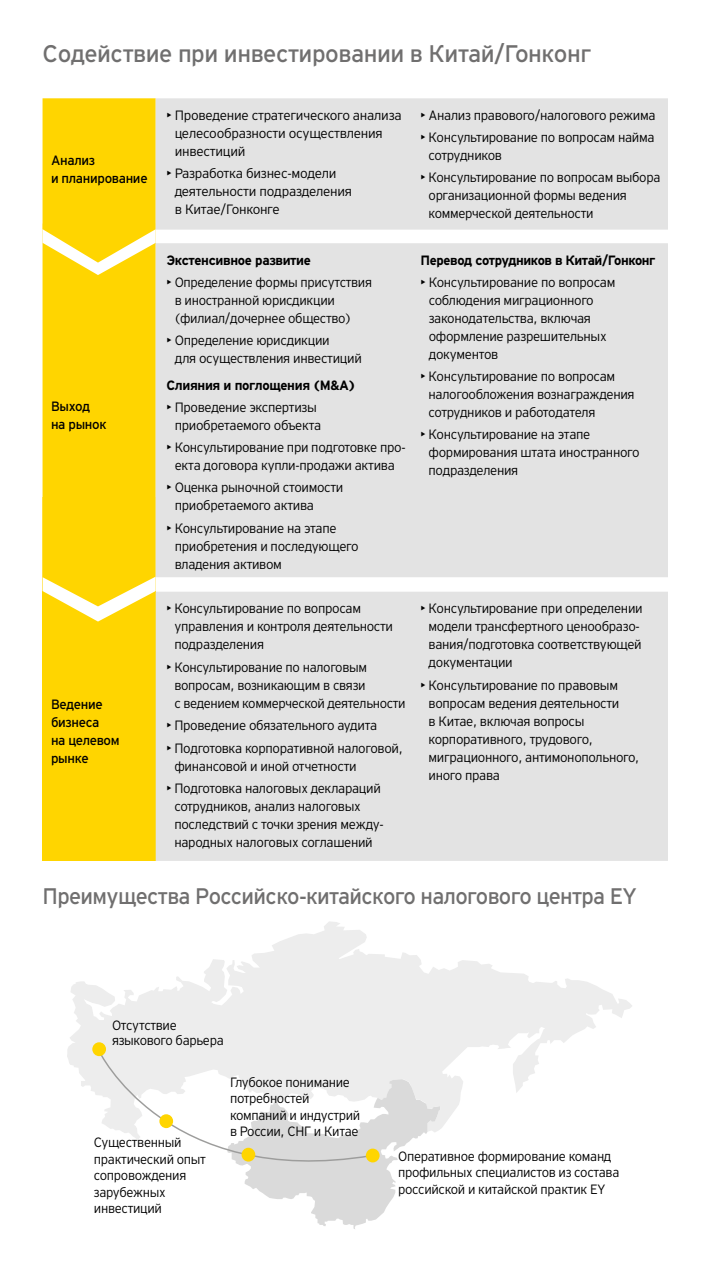
<style>
.page{position:relative;width:702px;height:1263px;background:#fff}
.page>*{position:absolute;margin:0;border:0;box-sizing:border-box;transform-origin:0 0}
.t1{font:24px "EY Interstate";letter-spacing:-.02em;color:#706f6f}
.t2{font:22.5px "EY Interstate";letter-spacing:-.03em;color:#706f6f}
.t3{font:300 13.5px/18px "EY Interstate";letter-spacing:-.025em;color:#000}
.t4{font:700 13.5px "EY Interstate";letter-spacing:-.025em;color:#000}
.t5{font:13.5px/18px "EY Interstate";letter-spacing:-.025em;color:#000}
</style>
<div class="page">
<div style="left:43px;top:497px;width:113px;height:364px;background:#ffd500"></div>
<svg style="left:70px;top:606px;width:86px;height:15px"></svg>
<div style="left:43px;top:275px;width:113px;height:331px;background:#ffd500"></div>
<svg style="left:43px;top:98px;width:113px;height:177px;background:#fed814"></svg>
<div style="left:156px;top:98px;width:512px;height:132px;background:#e3e3e3"></div>
<div style="left:156px;top:243px;width:512px;height:334px;background:#e3e3e3"></div>
<div style="left:156px;top:592px;width:512px;height:269px;background:#e3e3e3"></div>
<svg style="left:67px;top:921px;width:565px;height:208px;fill:#f3f3f3"></svg>
<svg style="left:258px;top:1079px;width:182px;height:150px"></svg>
<svg style="left:97px;top:1049px;width:276px;height:140px"></svg>
<div style="left:92px;top:1042px;width:14px;height:14px;background:#ffd500;border-radius:50%"></div>
<div style="left:159px;top:1114px;width:14px;height:14px;background:#ffd500;border-radius:50%"></div>
<div style="left:366px;top:1148px;width:13px;height:14px;background:#ffd500;border-radius:50%"></div>
<div style="left:241px;top:1148px;width:14px;height:14px;background:#ffd500;border-radius:50%"></div>
<h1 class="t1" style="left:43px;top:36px;width:550px">Содействие при инвестировании в Китай/Гонконг</h1>
<p class="t5" style="left:51px;top:150px;width:98px">Анализ<br>и планирование</p>
<p class="t5" style="left:51px;top:396px;width:57px">Выход на рынок</p>
<p class="t5" style="left:51px;top:694px;width:70px">Ведение бизнеса<br>на целевом рынке</p>
<p class="t3" style="left:175px;top:105px;width:228px;text-indent:-8px">• Проведение стратегического анализа целесообразности осуществления инвестиций</p>
<p class="t3" style="left:175px;top:163px;width:179px;text-indent:-8px">• Разработка бизнес-модели деятельности подразделения в Китае/Гонконге</p>
<p class="t4" style="left:166px;top:250px;width:146px">Экстенсивное развитие</p>
<p class="t3" style="left:175px;top:272px;width:199px;text-indent:-8px">• Определение формы присутствия в иностранной юрисдикции (филиал/дочернее общество)</p>
<p class="t3" style="left:175px;top:331px;width:189px;text-indent:-8px">• Определение юрисдикции<br>для осуществления инвестиций</p>
<p class="t4" style="left:166px;top:375px;width:190px">Слияния и поглощения (M&amp;A)</p>
<p class="t3" style="left:175px;top:397px;width:148px;text-indent:-8px">• Проведение экспертизы приобретаемого объекта</p>
<p class="t3" style="left:166px;top:438px;width:241px;text-align:center">• Консультирование при подготовке про&shy;екта договора купли-продажи актива</p>
<p class="t3" style="left:175px;top:478px;width:170px;text-indent:-8px">• Оценка рыночной стоимости приобретаемого актива</p>
<p class="t3" style="left:175px;top:518px;width:185px;text-indent:-8px">• Консультирование на этапе приобретения и последующего владения активом</p>
<p class="t3" style="left:174px;top:598px;width:220px;text-indent:-8px">• Консультирование по вопросам управления и контроля деятельности подразделения</p>
<p class="t3" style="left:174px;top:657px;width:233px;text-indent:-8px">• Консультирование по налоговым вопросам, возникающим в связи<br>с ведением коммерческой деятельности</p>
<p class="t3" style="left:166px;top:715px;width:212px">• Проведение обязательного аудита</p>
<p class="t3" style="left:174px;top:738px;width:230px;text-indent:-8px">• Подготовка корпоративной налоговой, финансовой и иной отчетности</p>
<p class="t3" style="left:174px;top:778px;width:211px;text-indent:-8px">• Подготовка налоговых деклараций сотрудников, анализ налоговых последствий с точки зрения между&shy;народных налоговых соглашений</p>
<p class="t3" style="left:420px;top:105px;width:236px">• Анализ правового/налогового режима</p>
<p class="t3" style="left:428px;top:127px;width:227px;text-indent:-8px">• Консультирование по вопросам найма сотрудников</p>
<p class="t3" style="left:428px;top:168px;width:233px;text-indent:-8px">• Консультирование по вопросам выбора организационной формы ведения коммерческой деятельности</p>
<p class="t4" style="left:420px;top:250px;width:236px">Перевод сотрудников в Китай/Гонконг</p>
<p class="t3" style="left:428px;top:272px;width:188px;text-indent:-8px">• Консультирование по вопросам соблюдения миграционного законодательства, включая оформление разрешительных документов</p>
<p class="t3" style="left:428px;top:367px;width:208px;text-indent:-8px">• Консультирование по вопросам налогообложения вознаграждения сотрудников и работодателя</p>
<p class="t3" style="left:428px;top:425px;width:212px;text-indent:-8px">• Консультирование на этапе формирования штата иностранного подразделения</p>
<p class="t3" style="left:428px;top:598px;width:216px;text-indent:-8px">• Консультирование при определении модели трансфертного ценообразо&shy;вания/подготовка соответствующей документации</p>
<p class="t3" style="left:428px;top:675px;width:212px;text-indent:-8px">• Консультирование по правовым вопросам ведения деятельности<br>в Китае, включая вопросы корпоративного, трудового, миграционного, антимонопольного, иного права</p>
<h2 class="t2" style="left:43px;top:880px;width:596px">Преимущества Российско-китайского налогового центра EY</h2>
<p class="t3" style="left:112px;top:1017px;width:113px;line-height:15px">Отсутствие языкового барьера</p>
<p class="t3" style="left:94px;top:1133px;width:114px;line-height:16.5px">Существенный практический опыт сопровождения зарубежных инвестиций</p>
<p class="t3" style="left:230px;top:1073px;width:132px;line-height:16.5px">Глубокое понимание потребностей компаний и индустрий в России, СНГ и Китае</p>
<p class="t3" style="left:398px;top:1147px;width:223px;line-height:16.5px">Оперативное формирование команд профильных специалистов из состава российской и китайской практик EY</p>
</div>
